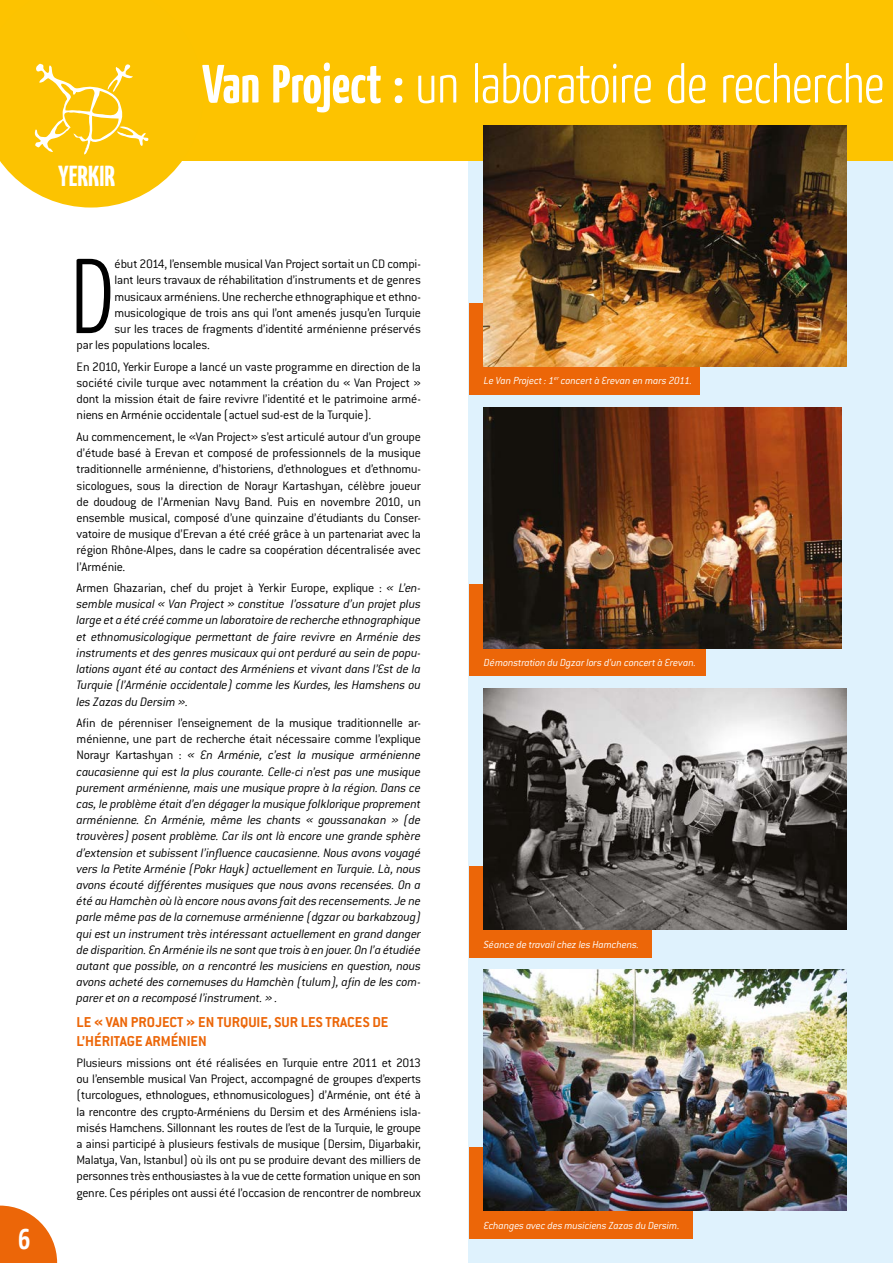
<style>
.page{position:relative;width:893px;height:1263px;background:#fff}
.page>*{position:absolute;margin:0;border:0;box-sizing:border-box;transform-origin:0 0}
.t1{font:300 106.05px "Yanone Kaffeesatz";color:#000}
.t2{font:300 53.7px "Yanone Kaffeesatz";letter-spacing:-.005em;color:#fff}
.t3{font:700 29.1px "Yanone Kaffeesatz";color:#fff}
.t4{font:700 15.75px/18.9px "Conduit ITC";color:#ec6608}
.t5{font:300 13.5px/16.2px "Conduit ITC";letter-spacing:-.015em;color:#000;text-align:justify}
.t6{font:italic 300 13.5px/16.2px "Conduit ITC";letter-spacing:-.015em;color:#000;text-align:justify}
.t7{font:italic 300 11.25px "Conduit ITC";letter-spacing:-.015em;color:#fff}
.s1{font-weight:700}
.s2{font-style:normal}
</style>
<div class="page">
<svg style="left:0;top:1205px;width:57px;height:58px"></svg>
<div style="left:468px;top:139px;width:425px;height:1124px;background:#dff2fd"></div>
<div style="left:469px;top:303px;width:231px;height:91px;background:#ec6608"></div>
<div style="left:469px;top:584px;width:237px;height:91px;background:#ec6608"></div>
<div style="left:469px;top:866px;width:183px;height:91px;background:#ec6608"></div>
<div style="left:469px;top:1147px;width:224px;height:91px;background:#ec6608"></div>
<div style="left:0;top:0;width:893px;height:160px;background:#fdc300"></div>
<svg style="left:0;top:63px;width:203px;height:145px"></svg>
<img style="left:484px;top:125px;width:362px;height:242px">
<img style="left:484px;top:407px;width:358px;height:242px">
<img style="left:484px;top:688px;width:362px;height:241px">
<img style="left:484px;top:969px;width:362px;height:241px">
<h3 class="t3" style="left:58px;top:157px;width:59px">YERKIR</h3>
<h2 class="t2" style="left:202px;top:50px;width:684px"><span class="s1">Van Project :</span> un laboratoire de recherche</h2>
<h3 class="t3" style="left:19px;top:1219px;width:13px">6</h3>
<h1 class="t1" style="left:71px;top:230px;width:45px">D</h1>
<p class="t5" style="left:115px;top:256px;width:308px">ébut 2014, l’ensemble musical Van Project sortait un CD compi-</p>
<p class="t5" style="left:115px;top:272px;width:308px">lant leurs travaux de réhabilitation d’instruments et de genres</p>
<p class="t5" style="left:115px;top:288px;width:308px">musicaux arméniens. Une recherche ethnographique et ethno-</p>
<p class="t5" style="left:115px;top:305px;width:308px">musicologique de trois ans qui l’ont amenés jusqu’en Turquie</p>
<p class="t5" style="left:115px;top:321px;width:308px">sur les traces de fragments d’identité arménienne préservés</p>
<p class="t5" style="left:77px;top:337px;width:135px">par les populations locales.</p>
<p class="t5" style="left:77px;top:358px;width:346px">En 2010, Yerkir Europe a lancé un vaste programme en direction de la société civile turque avec notamment la création du « Van Project » dont la mission était de faire revivre l’identité et le patrimoine armé&shy;niens en Arménie occidentale (actuel sud-est de la Turquie).</p>
<p class="t5" style="left:77px;top:429px;width:346px">Au commencement, le «Van Project» s’est articulé autour d’un groupe d’étude basé à Erevan et composé de professionnels de la musique traditionnelle arménienne, d’historiens, d’ethnologues et d’ethnomu&shy;sicologues, sous la direction de Norayr Kartashyan, célèbre joueur de doudoug de l’Armenian Navy Band. Puis en novembre 2010, un ensemble musical, composé d’une quinzaine d’étudiants du Conser&shy;vatoire de musique d’Erevan a été créé grâce à un partenariat avec la région Rhône-Alpes, dans le cadre sa coopération décentralisée avec l’Arménie.</p>
<p class="t6" style="left:77px;top:580px;width:346px"><span class="s2">Armen Ghazarian, chef du projet à Yerkir Europe, explique :</span> « L’en&shy;semble musical « Van Project » constitue l’ossature d’un projet plus large et a été créé comme un laboratoire de recherche ethnographique et ethnomusicologique permettant de faire revivre en Arménie des instruments et des genres musicaux qui ont perduré au sein de popu&shy;lations ayant été au contact des Arméniens et vivant dans l’Est de la Turquie (l’Arménie occidentale) comme les Kurdes, les Hamshens ou les Zazas du Dersim ».</p>
<p class="t6" style="left:77px;top:715px;width:346px"><span class="s2">Afin de pérenniser l’enseignement de la musique traditionnelle ar&shy;ménienne, une part de recherche était nécessaire comme l’explique Norayr Kartashyan :</span> « En Arménie, c’est la musique arménienne caucasienne qui est la plus courante. Celle-ci n’est pas une musique purement arménienne, mais une musique propre à la région. Dans ce cas, le problème était d’en dégager la musique folklorique proprement arménienne. En Arménie, même les chants « goussanakan » (de trouvères) posent problème. Car ils ont là encore une grande sphère d’extension et subissent l’influence caucasienne. Nous avons voyagé vers la Petite Arménie (Pokr Hayk) actuellement en Turquie. Là, nous avons écouté différentes musiques que nous avons recensées. On a été au Hamchèn où là encore nous avons fait des recensements. Je ne parle même pas de la cornemuse arménienne (dgzar ou barkabzoug) qui est un instrument très intéressant actuellement en grand danger de disparition. En Arménie ils ne sont que trois à en jouer. On l’a étudiée autant que possible, on a rencontré les musiciens en question, nous avons acheté des cornemuses du Hamchèn (tulum), afin de les com&shy;parer et on a recomposé l’instrument. » .</p>
<p class="t4" style="left:77px;top:1012px;width:313px">LE « VAN PROJECT » EN TURQUIE, SUR LES TRACES DE<br>L’HÉRITAGE ARMÉNIEN</p>
<p class="t5" style="left:77px;top:1055px;width:346px">Plusieurs missions ont été réalisées en Turquie entre 2011 et 2013 ou l’ensemble musical Van Project, accompagné de groupes d’experts (turcologues, ethnologues, ethnomusicologues) d’Arménie, ont été à la rencontre des crypto-Arméniens du Dersim et des Arméniens isla&shy;misés Hamchens. Sillonnant les routes de l’est de la Turquie, le groupe a ainsi participé à plusieurs festivals de musique (Dersim, Diyarbakir, Malatya, Van, Istanbul) où ils ont pu se produire devant des milliers de personnes très enthousiastes à la vue de cette formation unique en son genre. Ces périples ont aussi été l’occasion de rencontrer de nombreux</p>
<p class="t7" style="left:484px;top:374px;width:210px">Le Van Project : 1<sup>er</sup> concert à Erevan en mars 2011.</p>
<p class="t7" style="left:484px;top:656px;width:214px">Démonstration du Dgzar lors d’un concert à Erevan.</p>
<p class="t7" style="left:484px;top:938px;width:157px">Séance de travail chez les Hamchens.</p>
<p class="t7" style="left:484px;top:1219px;width:197px">Echanges avec des musiciens Zazas du Dersim.</p>
</div>
